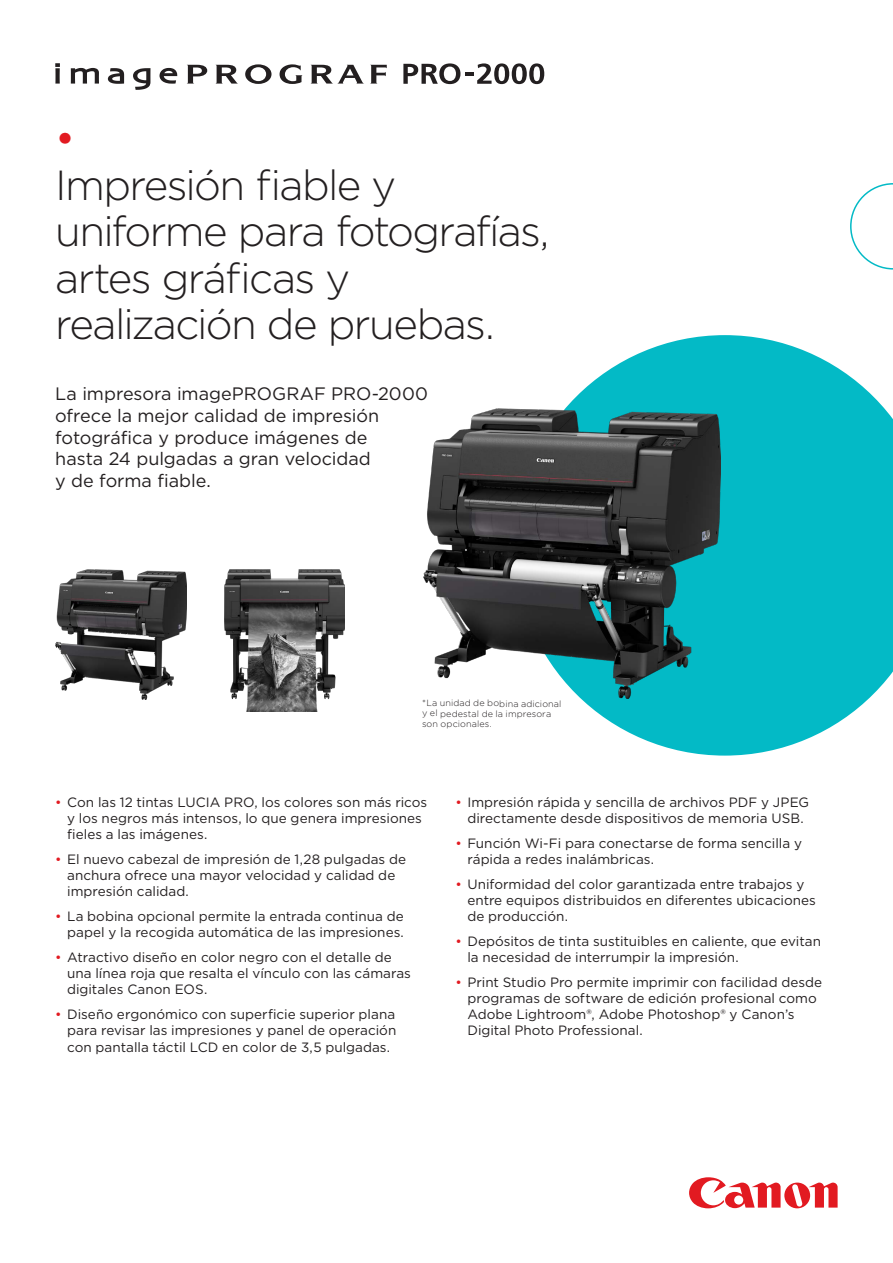
<style>
.page{position:relative;width:893px;height:1263px;background:#fff}
.page>*{position:absolute;margin:0;border:0;box-sizing:border-box;transform-origin:0 0}
.COVER_HEADER_MEDIUM{font:300 42px/46.5px "Gotham";letter-spacing:-.04em;color:#231f20}
.COVER_HEADER_SMALL{font:42px "Gotham";color:#e21a21}
.INTRO{font:18px/21.8px "Gotham";color:#231f20}
.t1{font:13.5px/16.2px "Gotham";color:#231f20}
.COVER_HEADER_SMALL-2{font:300 9px/10.6px "Gotham";color:#231f20}
.s1{color:#e21a21}
</style>
<div class="page">
<svg style="left:689px;top:1177px;width:149px;height:31px"></svg>
<svg style="left:565px;top:335px;width:328px;height:421px;fill:#03bac6"></svg>
<svg style="left:850px;top:183px;width:43px;height:87px"></svg>
<img style="left:423px;top:408px;width:297px;height:291px">
<img style="left:55px;top:569px;width:132px;height:130px">
<img style="left:224px;top:569px;width:121px;height:143px">
<svg style="left:187px;top:65px;width:20px;height:19px"></svg>
<svg style="left:215px;top:65px;width:23px;height:19px"></svg>
<svg style="left:245px;top:64px;width:26px;height:20px"></svg>
<svg style="left:280px;top:64px;width:23px;height:20px"></svg>
<svg style="left:310px;top:65px;width:54px;height:19px"></svg>
<svg style="left:370px;top:65px;width:17px;height:19px"></svg>
<svg style="left:55px;top:63px;width:5px;height:21px"></svg>
<svg style="left:71px;top:68px;width:28px;height:16px"></svg>
<svg style="left:108px;top:68px;width:16px;height:16px"></svg>
<svg style="left:133px;top:68px;width:17px;height:22px"></svg>
<svg style="left:160px;top:68px;width:17px;height:16px"></svg>
<svg style="left:403px;top:63px;width:141px;height:21px"></svg>
<p class="COVER_HEADER_SMALL" style="left:55px;top:112px;width:22px">•</p>
<p class="COVER_HEADER_MEDIUM" style="left:55px;top:161px;width:496px">Impresión fiable y uniforme para fotografías, artes gráficas y realización de pruebas.</p>
<p class="INTRO" style="left:55px;top:382px;width:374px">La impresora imagePROGRAF PRO-2000 ofrece la mejor calidad de impresión fotográfica y produce imágenes de<br>hasta 24 pulgadas a gran velocidad<br>y de forma fiable.</p>
<p class="COVER_HEADER_SMALL-2" style="left:422px;top:696px;width:141px;rotate:1deg">*La unidad de bobina adicional y el pedestal de la impresora son opcionales.</p>
<p class="t1" style="left:67px;top:794px;width:362px;text-indent:-12px"><span class="s1">•</span> Con las 12 tintas LUCIA PRO, los colores son más ricos y los negros más intensos, lo que genera impresiones fieles a las imágenes.</p>
<p class="t1" style="left:67px;top:851px;width:340px;text-indent:-12px"><span class="s1">•</span> El nuevo cabezal de impresión de 1,28 pulgadas de anchura ofrece una mayor velocidad y calidad de impresión calidad.</p>
<p class="t1" style="left:55px;top:908px;width:350px;text-align:right"><span class="s1">•</span> La bobina opcional permite la entrada continua de papel y la recogida automática de las impresiones.</p>
<p class="t1" style="left:67px;top:949px;width:345px;text-indent:-12px"><span class="s1">•</span> Atractivo diseño en color negro con el detalle de una línea roja que resalta el vínculo con las cámaras digitales Canon EOS.</p>
<p class="t1" style="left:67px;top:1006px;width:331px;text-align:justify;text-indent:-12px"><span class="s1">•</span> Diseño ergonómico con superficie superior plana para revisar las impresiones y panel de operación con pantalla táctil LCD en color de 3,5 pulgadas.</p>
<p class="t1" style="left:455px;top:794px;width:355px;text-align:center"><span class="s1">•</span> Impresión rápida y sencilla de archivos PDF y JPEG directamente desde dispositivos de memoria USB.</p>
<p class="t1" style="left:467px;top:835px;width:336px;text-indent:-12px"><span class="s1">•</span> Función Wi-Fi para conectarse de forma sencilla y rápida a redes inalámbricas.</p>
<p class="t1" style="left:467px;top:875px;width:350px;text-indent:-12px"><span class="s1">•</span> Uniformidad del color garantizada entre trabajos y entre equipos distribuidos en diferentes ubicaciones de producción.</p>
<p class="t1" style="left:467px;top:933px;width:355px;text-indent:-12px"><span class="s1">•</span> Depósitos de tinta sustituibles en caliente, que evitan la necesidad de interrumpir la impresión.</p>
<p class="t1" style="left:467px;top:973px;width:356px;text-indent:-12px"><span class="s1">•</span> Print Studio Pro permite imprimir con facilidad desde programas de software de edición profesional como Adobe Lightroom®, Adobe Photoshop® y Canon’s Digital Photo Professional.</p>
</div>
